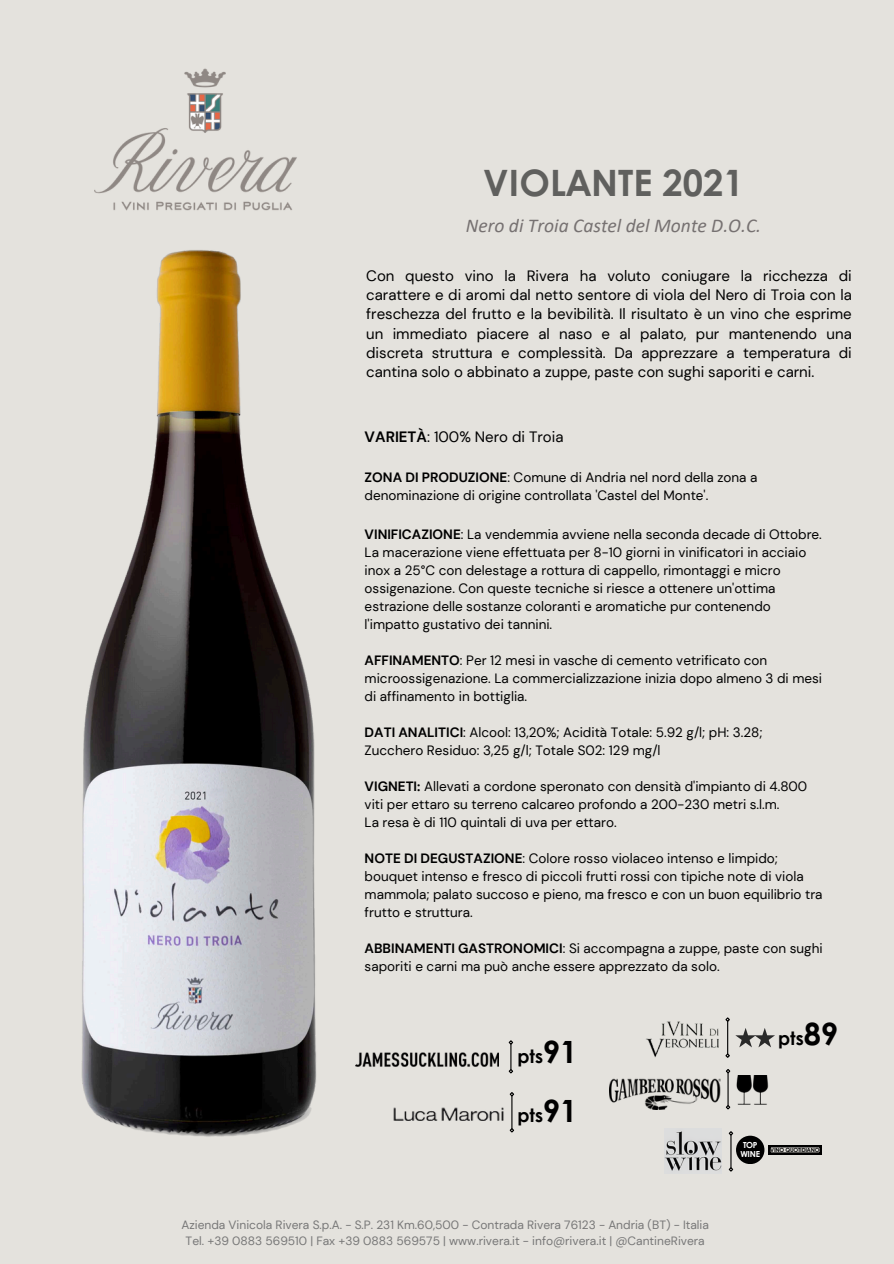
<style>
.page{position:relative;width:894px;height:1264px;background:#fff}
.page>*{position:absolute;margin:0;border:0;box-sizing:border-box;transform-origin:0 0}
.t1{font:700 36.3px "Century Gothic";color:#60605e}
.t2{font:700 30.6px "Century Gothic";color:#000}
.t3{font:italic 19.5px "Calibri";color:#767171}
.t4{font:700 18.45px "Century Gothic";color:#000}
.t5{font:15px/19.2px "DM Sans";color:#000;text-align:justify}
.t6{font:13.5px/18px "DM Sans";color:#000}
.t7{font:12px/16px "DM Sans";color:#777;text-align:center}
.t8{font:700 8.25px/8.6px "Century Gothic";letter-spacing:-.035em;color:#fff;text-align:center}
.t9{font:700 5.7px "Century Gothic";letter-spacing:-.035em;color:#000}
.s1{font-weight:700}
</style>
<div class="page">
<div style="left:0;top:0;width:893px;height:1263px;background:#e4e2dd"></div>
<img style="left:94px;top:68px;width:203px;height:143px">
<img style="left:81px;top:250px;width:236px;height:887px">
<img style="left:355px;top:1052px;width:143px;height:15px">
<svg style="left:508px;top:1040px;width:6px;height:34px"></svg>
<img style="left:393px;top:1107px;width:111px;height:13px">
<hr style="left:511px;top:1095px;width:1px;height:33px;background:#000">
<svg style="left:509px;top:1126px;width:6px;height:7px"></svg>
<svg style="left:509px;top:1092px;width:6px;height:5px"></svg>
<img style="left:609px;top:1078px;width:111px;height:31px">
<hr style="left:727px;top:1072px;width:1px;height:33px;background:#000">
<svg style="left:725px;top:1103px;width:6px;height:7px"></svg>
<svg style="left:726px;top:1069px;width:5px;height:5px"></svg>
<img style="left:736px;top:1075px;width:33px;height:30px">
<img style="left:664px;top:1130px;width:57px;height:41px">
<div style="left:735px;top:1135px;width:29px;height:29px;background:#000;border-radius:50%"></div>
<svg style="left:768px;top:1145px;width:53px;height:9px"></svg>
<hr style="left:730px;top:1135px;width:1px;height:32px;background:#000">
<svg style="left:728px;top:1166px;width:6px;height:6px"></svg>
<svg style="left:728px;top:1131px;width:6px;height:5px"></svg>
<img style="left:646px;top:1021px;width:72px;height:37px">
<svg style="left:725px;top:1017px;width:49px;height:41px"></svg>
<h1 class="t1" style="left:483px;top:155px;width:262px">VIOLANTE 2021</h1>
<h3 class="t3" style="left:465px;top:217px;width:297px">Nero di Troia Castel del Monte D.O.C.</h3>
<p class="t5" style="left:366px;top:266px;width:487px">Con questo vino la Rivera ha voluto coniugare la ricchezza di carattere e di aromi dal netto sentore di viola del Nero di Troia con la freschezza del frutto e la bevibilità. Il risultato è un vino che esprime un immediato piacere al naso e al palato, pur mantenendo una discreta struttura e complessità. Da apprezzare a temperatura di cantina solo o abbinato a zuppe, paste con sughi saporiti e carni.</p>
<p class="t5" style="left:364px;top:427px;width:200px"><span class="s1">VARIETÀ</span>: 100% Nero di Troia</p>
<p class="t6" style="left:364px;top:469px;width:394px"><span class="s1">ZONA DI PRODUZIONE</span>: Comune di Andria nel nord della zona a denominazione di origine controllata 'Castel del Monte'.</p>
<p class="t6" style="left:364px;top:525px;width:458px"><span class="s1">VINIFICAZIONE</span>: La vendemmia avviene nella seconda decade di Ottobre.<br>La macerazione viene effettuata per 8-10 giorni in vinificatori in acciaio inox a 25°C con delestage a rottura di cappello, rimontaggi e micro ossigenazione. Con queste tecniche si riesce a ottenere un'ottima estrazione delle sostanze coloranti e aromatiche pur contenendo l'impatto gustativo dei tannini.</p>
<p class="t6" style="left:364px;top:651px;width:459px"><span class="s1">AFFINAMENTO</span>: Per 12 mesi in vasche di cemento vetrificato con microossigenazione. La commercializzazione inizia dopo almeno 3 di mesi di affinamento in bottiglia.</p>
<h6 class="t6" style="left:364px;top:723px;width:399px"><span class="s1">DATI ANALITICI</span>: Alcool: 13,20%; Acidità Totale: 5.92 g/l; pH: 3.28;<br>Zucchero Residuo: 3,25 g/l; Totale S02: 129 mg/l</h6>
<p class="t6" style="left:364px;top:777px;width:444px"><span class="s1">VIGNETI:</span> Allevati a cordone speronato con densità d'impianto di 4.800 viti per ettaro su terreno calcareo profondo a 200-230 metri s.l.m.<br>La resa è di 110 quintali di uva per ettaro.</p>
<h5 class="t6" style="left:364px;top:849px;width:459px"><span class="s1">NOTE DI DEGUSTAZIONE</span>: Colore rosso violaceo intenso e limpido; bouquet intenso e fresco di piccoli frutti rossi con tipiche note di viola mammola; palato succoso e pieno, ma fresco e con un buon equilibrio tra frutto e struttura.</h5>
<p class="t6" style="left:364px;top:939px;width:459px"><span class="s1">ABBINAMENTI GASTRONOMICI</span>: Si accompagna a zuppe, paste con sughi saporiti e carni ma può anche essere apprezzato da solo.</p>
<h4 class="t4" style="left:517px;top:1042px;width:27px">pts</h4>
<h4 class="t2" style="left:543px;top:1028px;width:36px">91</h4>
<h4 class="t4" style="left:517px;top:1100px;width:27px">pts</h4>
<h4 class="t2" style="left:543px;top:1087px;width:36px">91</h4>
<h4 class="t7" style="left:181px;top:1216px;width:529px">Azienda Vinicola Rivera S.p.A. - S.P. 231 Km.60,500 - Contrada Rivera 76123 - Andria (BT) - Italia<br>Tel. +39 0883 569510 | Fax +39 0883 569575 | www.rivera.it - info@rivera.it | @CantineRivera</h4>
<h2 class="t4" style="left:777px;top:1023px;width:27px">pts</h2>
<p class="t2" style="left:803px;top:1010px;width:36px">89</p>
<p class="t8" style="left:740px;top:1140px;width:21px">TOP<br>WINE</p>
<h2 class="t9" style="left:770px;top:1145px;width:51px">VINO QUOTIDIANO</h2>
</div>
